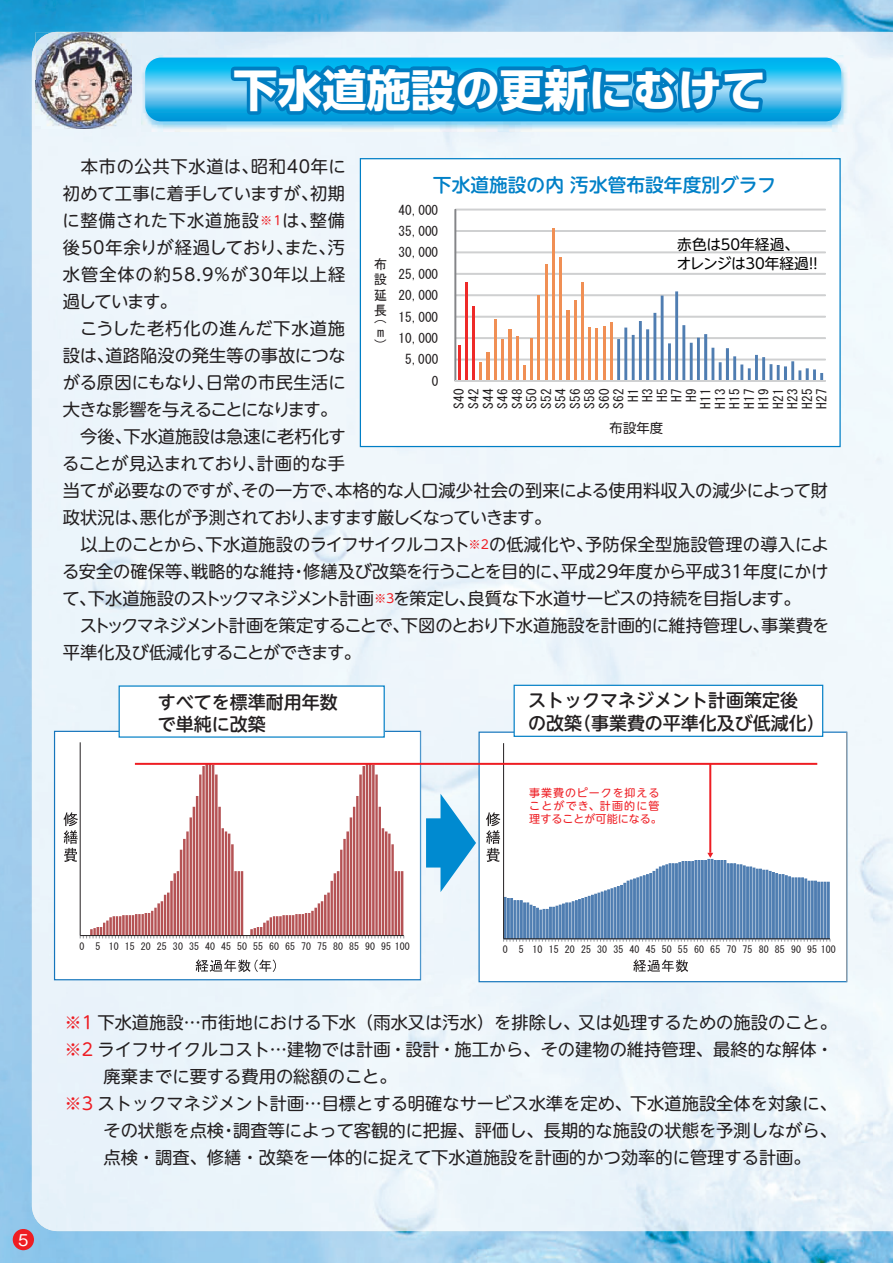
<style>
.page{position:relative;width:893px;height:1263px;background:#fff}
.page>*{position:absolute;margin:0;border:0;box-sizing:border-box;transform-origin:0 0}
.t1{font:700 44.4px "UD Shin Go Pr 6";color:#fff}
.t2{font:500 18.75px "UD Shin M Go Pro";color:#0080c7}
.t3{font:500 18px/22.5px "UD Shin M Go Pro";color:#231f20}
.t4{font:17.25px/27px "UD Shin M Go Pro";color:#231f20}
.t5{font:15px "Gothic MB101 Pro";color:#fff}
.t6{font:14.7px/19px "UD Shin M Go Pro";color:#030303}
.t7{font:13.2px/14.5px "MS Gothic";letter-spacing:.005em;color:#231f20;text-align:center}
.t8{font:13.2px "UD Shin Go Pr 6";color:#231f20}
.t9{font:10.95px/13.2px "UD Shin M Go Pro";letter-spacing:.085em;color:#ee1d23}
.t10{font:9.9px "MS Gothic";letter-spacing:.005em;color:#231f20}
.s1{font-size:12.3px;color:#ee1d23}
.s2{color:#ee1d23}
</style>
<div class="page">
<img style="left:0;top:0;width:893px;height:1263px">
<div style="left:32px;top:32px;width:861px;height:1199px;background:#eef5fb"></div>
<div style="left:55px;top:731px;width:365px;height:249px;background:#fff"></div>
<svg style="left:90px;top:764px;width:313px;height:171px"></svg>
<svg style="left:80px;top:936px;width:324px;height:2px"></svg>
<div style="left:54px;top:731px;width:367px;height:249px;border:1px solid #1575bc"></div>
<div style="left:479px;top:732px;width:368px;height:250px;background:#fff"></div>
<hr style="left:846px;top:732px;width:1px;height:250px;background:#989a9d">
<hr style="left:80px;top:742px;width:1px;height:193px;background:#231f20">
<hr style="left:503px;top:743px;width:1px;height:196px;background:#231f20">
<hr style="left:80px;top:935px;width:324px;height:1px;background:#231f20">
<hr style="left:135px;top:763px;width:682px;height:2px;background:#ee1d23">
<hr style="left:709px;top:764px;width:2px;height:89px;background:#ee1d23">
<div style="left:514px;top:685px;width:309px;height:51px;background:#fff"></div>
<div style="left:514px;top:685px;width:309px;height:52px;border:1px solid #007ec5"></div>
<div style="left:119px;top:686px;width:265px;height:51px;background:#fff"></div>
<div style="left:360px;top:159px;width:480px;height:287px;background:#fff"></div>
<div style="left:360px;top:158px;width:481px;height:289px;border:1px solid #007ec5"></div>
<div style="left:455px;top:209px;width:370px;height:1px;border:1px solid #cfd0d1"></div>
<div style="left:455px;top:230px;width:370px;height:2px;border:1px solid #cfd0d1"></div>
<div style="left:455px;top:252px;width:370px;height:1px;border:1px solid #cfd0d1"></div>
<div style="left:455px;top:273px;width:370px;height:1px;border:1px solid #cfd0d1"></div>
<div style="left:455px;top:295px;width:370px;height:1px;border:1px solid #cfd0d1"></div>
<div style="left:455px;top:316px;width:370px;height:1px;border:1px solid #cfd0d1"></div>
<div style="left:455px;top:338px;width:370px;height:1px;border:1px solid #cfd0d1"></div>
<div style="left:455px;top:359px;width:370px;height:1px;border:1px solid #cfd0d1"></div>
<hr style="left:458px;top:345px;width:2px;height:36px;background:#ee2a29">
<hr style="left:465px;top:282px;width:3px;height:99px;background:#ee2a29">
<hr style="left:472px;top:306px;width:3px;height:75px;background:#ee2a29">
<hr style="left:479px;top:363px;width:3px;height:18px;background:#f08f54">
<hr style="left:487px;top:352px;width:3px;height:29px;background:#f08f54">
<hr style="left:494px;top:320px;width:3px;height:61px;background:#f08f54">
<hr style="left:501px;top:340px;width:3px;height:41px;background:#f08f54">
<hr style="left:508px;top:329px;width:3px;height:52px;background:#f08f54">
<hr style="left:516px;top:336px;width:2px;height:45px;background:#f08f54">
<hr style="left:523px;top:365px;width:3px;height:16px;background:#f08f54">
<hr style="left:530px;top:338px;width:3px;height:43px;background:#f08f54">
<hr style="left:537px;top:295px;width:3px;height:86px;background:#f08f54">
<hr style="left:545px;top:264px;width:2px;height:117px;background:#f08f54">
<hr style="left:552px;top:229px;width:3px;height:152px;background:#f08f54">
<hr style="left:559px;top:257px;width:3px;height:124px;background:#f08f54">
<hr style="left:566px;top:310px;width:3px;height:71px;background:#f08f54">
<hr style="left:574px;top:301px;width:3px;height:80px;background:#f08f54">
<hr style="left:581px;top:283px;width:3px;height:98px;background:#f08f54">
<hr style="left:588px;top:328px;width:3px;height:53px;background:#f08f54">
<hr style="left:595px;top:328px;width:3px;height:53px;background:#f08f54">
<hr style="left:603px;top:327px;width:2px;height:54px;background:#f08f54">
<hr style="left:610px;top:322px;width:3px;height:59px;background:#f08f54">
<svg style="left:798px;top:368px;width:25px;height:12px"></svg>
<hr style="left:791px;top:361px;width:3px;height:20px;background:#4f7db1">
<hr style="left:784px;top:366px;width:3px;height:15px;background:#4f7db1">
<hr style="left:777px;top:365px;width:3px;height:16px;background:#4f7db1">
<svg style="left:770px;top:364px;width:2px;height:16px"></svg>
<hr style="left:762px;top:357px;width:3px;height:24px;background:#4f7db1">
<hr style="left:755px;top:355px;width:3px;height:26px;background:#4f7db1">
<svg style="left:748px;top:368px;width:3px;height:12px"></svg>
<hr style="left:740px;top:364px;width:3px;height:17px;background:#4f7db1">
<hr style="left:733px;top:356px;width:3px;height:25px;background:#4f7db1">
<hr style="left:726px;top:348px;width:3px;height:33px;background:#4f7db1">
<hr style="left:719px;top:362px;width:3px;height:19px;background:#4f7db1">
<hr style="left:711px;top:348px;width:3px;height:33px;background:#4f7db1">
<hr style="left:704px;top:334px;width:3px;height:47px;background:#4f7db1">
<hr style="left:697px;top:338px;width:3px;height:43px;background:#4f7db1">
<hr style="left:690px;top:343px;width:3px;height:38px;background:#4f7db1">
<hr style="left:682px;top:325px;width:3px;height:56px;background:#4f7db1">
<hr style="left:675px;top:291px;width:3px;height:90px;background:#4f7db1">
<hr style="left:668px;top:343px;width:3px;height:38px;background:#4f7db1">
<hr style="left:661px;top:296px;width:3px;height:85px;background:#4f7db1">
<hr style="left:653px;top:313px;width:3px;height:68px;background:#4f7db1">
<hr style="left:646px;top:329px;width:3px;height:52px;background:#4f7db1">
<hr style="left:639px;top:321px;width:3px;height:60px;background:#4f7db1">
<hr style="left:632px;top:335px;width:3px;height:46px;background:#4f7db1">
<hr style="left:624px;top:328px;width:3px;height:53px;background:#4f7db1">
<hr style="left:617px;top:339px;width:3px;height:42px;background:#4f7db1">
<div style="left:455px;top:209px;width:1px;height:172px;border:1px solid #848588"></div>
<div style="left:455px;top:380px;width:370px;height:2px;border:1px solid #cfd0d1"></div>
<svg style="left:426px;top:794px;width:50px;height:98px"></svg>
<svg style="left:63px;top:812px;width:15px;height:50px"></svg>
<svg style="left:486px;top:812px;width:345px;height:130px"></svg>
<svg style="left:196px;top:959px;width:80px;height:13px"></svg>
<svg style="left:633px;top:959px;width:55px;height:13px"></svg>
<img style="left:141px;top:56px;width:708px;height:75px">
<svg style="left:145px;top:49px;width:696px;height:75px;background:#31a6db"></svg>
<div style="left:13px;top:1229px;width:21px;height:21px;background:#ee1d23;border-radius:50%"></div>
<img style="left:36px;top:32px;width:96px;height:96px">
<p class="t1" style="left:233px;top:54px;width:534px">下水道施設の更新にむけて</p>
<p class="t4" style="left:62px;top:152px;width:769px">　本市の公共下水道は、昭和40年に<br>初めて工事に着手していますが、初期<br>に整備された下水道施設<span class="s1">※１</span>は、整備<br>後50年余りが経過しており、また、汚<br>水管全体の約58.9％が30年以上経<br>過しています。<br>　こうした老朽化の進んだ下水道施<br>設は、道路陥没の発生等の事故につな<br>がる原因にもなり、日常の市民生活に<br>大きな影響を与えることになります。<br>　今後、下水道施設は急速に老朽化す<br>ることが見込まれており、計画的な手<br>当てが必要なのですが、その一方で、本格的な人口減少社会の到来による使用料収入の減少によって財政状況は、悪化が予測されており、ますます厳しくなっていきます。<br>　以上のことから、下水道施設のライフサイクルコスト<span class="s1">※２</span>の低減化や、予防保全型施設管理の導入による安全の確保等、戦略的な維持・修繕及び改築を行うことを目的に、平成29年度から平成31年度にかけて、下水道施設のストックマネジメント計画<span class="s1">※３</span>を策定し、良質な下水道サービスの持続を目指します。<br>　ストックマネジメント計画を策定することで、下図のとおり下水道施設を計画的に維持管理し、事業費を平準化及び低減化することができます。</p>
<p class="t2" style="left:433px;top:169px;width:345px">下水道施設の内 汚水管布設年度別グラフ</p>
<p class="t7" style="left:398px;top:202px;width:41px">40,000</p>
<p class="t7" style="left:398px;top:224px;width:41px">35,000</p>
<p class="t6" style="left:677px;top:235px;width:148px">赤色は50年経過、<br>オレンジは30年経過！！</p>
<p class="t7" style="left:398px;top:245px;width:41px">30,000</p>
<p class="t7" style="left:374px;top:256px;width:15px;line-height:15.3px;text-align:justify">布設延長</p>
<p class="t7" style="left:377px;top:325px;width:8px">m</p>
<p class="t7" style="left:398px;top:267px;width:41px">25,000</p>
<p class="t7" style="left:398px;top:288px;width:41px">20,000</p>
<p class="t7" style="left:398px;top:310px;width:41px">15,000</p>
<p class="t7" style="left:398px;top:331px;width:41px">10,000</p>
<p class="t7" style="left:405px;top:352px;width:35px">5,000</p>
<p class="t7" style="left:432px;top:374px;width:8px">0</p>
<p class="t7" style="left:452px;top:409px;width:22px;rotate:-90deg">S40<br>S42<br>S44<br>S46<br>S48<br>S50<br>S52<br>S54<br>S56<br>S58<br>S60<br>S62<br>H1<br>H3<br>H5<br>H7<br>H9<br>H11<br>H13<br>H15<br>H17<br>H19<br>H21<br>H23<br>H25<br>H27</p>
<p class="t8" style="left:610px;top:417px;width:55px">布設年度</p>
<p class="t3" style="left:158px;top:690px;width:181px">すべてを標準耐用年数で単純に改築</p>
<p class="t3" style="left:528px;top:688px;width:298px">ストックマネジメント計画策定後<br>の改築（事業費の平準化及び低減化）</p>
<p class="t9" style="left:529px;top:785px;width:134px">事業費のピークを抑えることができ、計画的に管理することが可能になる。</p>
<p class="t5" style="left:18px;top:1227px;width:12px">5</p>
<p class="t10" style="left:79px;top:941px;width:201px">0 5 1015202530354045505560</p>
<p class="t10" style="left:503px;top:945px;width:154px">0 5 1015202530354045</p>
<p class="t10" style="left:285px;top:941px;width:126px">65 70 75 80 85 90 95 100</p>
<p class="t10" style="left:662px;top:945px;width:176px">50 55 60 65 70 75 80 85 90 95 100</p>
<p class="t4" style="left:64px;top:1008px;width:774px"><span class="s2">※1</span> 下水道施設…市街地における下水（雨水又は汚水）を排除し、又は処理するための施設のこと。</p>
<p class="t4" style="left:64px;top:1035px;width:770px"><span class="s2">※2</span> ライフサイクルコスト…建物では計画・設計・施工から、その建物の維持管理、最終的な解体・</p>
<p class="t4" style="left:103px;top:1062px;width:295px">廃棄までに要する費用の総額のこと。</p>
<p class="t4" style="left:64px;top:1089px;width:774px"><span class="s2">※3</span> ストックマネジメント計画…目標とする明確なサービス水準を定め、下水道施設全体を対象に、</p>
<p class="t4" style="left:103px;top:1116px;width:735px">その状態を点検・調査等によって客観的に把握、評価し、長期的な施設の状態を予測しながら、</p>
<p class="t4" style="left:103px;top:1143px;width:709px">点検・調査、修繕・改築を一体的に捉えて下水道施設を計画的かつ効率的に管理する計画。</p>
</div>
